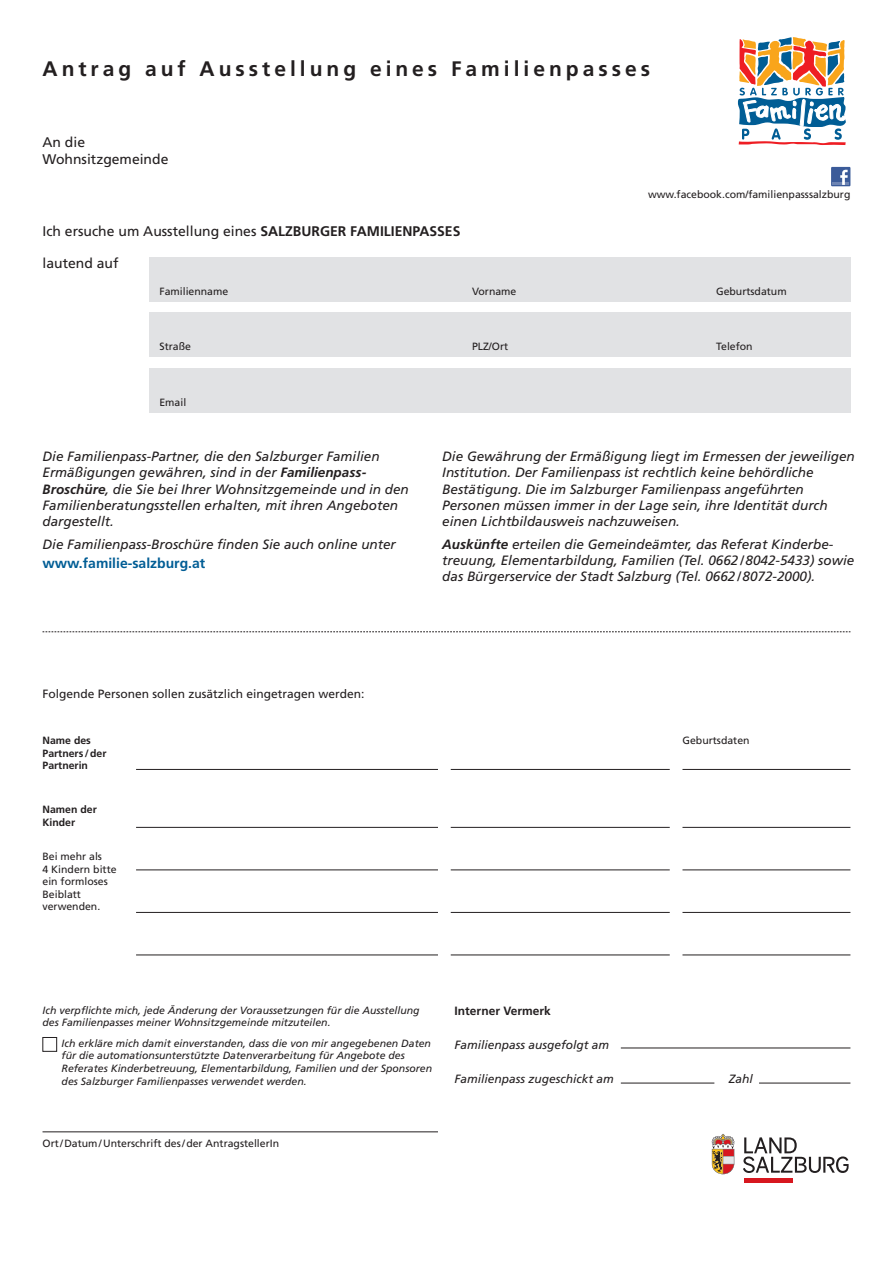
<style>
.page{position:relative;width:893px;height:1263px;background:#fff}
.page>*{position:absolute;margin:0;border:0;box-sizing:border-box;transform-origin:0 0}
.t1{font:700 21px "Frutiger";letter-spacing:.19em;color:#231f20}
.t2{font:13.95px/16.8px "Frutiger";color:#231f20}
.t3{font:700 13.95px "Frutiger";color:#005d95}
.t4{font:italic 13.5px/16.2px "Frutiger";color:#231f20}
.t5{font:italic 12px "Frutiger";color:#231f20}
.t6{font:12px "Frutiger";color:#231f20}
.t7{font:700 12px "Frutiger";color:#231f20}
.t8{font:italic 10.5px/12.6px "Frutiger";color:#231f20}
.t9{font:10.5px/12.6px "Frutiger";color:#231f20}
.t10{font:700 10.5px/12.6px "Frutiger";color:#231f20}
.s1{font-weight:700}
</style>
<div class="page">
<svg style="left:43px;top:631px;width:807px;height:1px"></svg>
<svg style="left:738px;top:37px;width:108px;height:108px"></svg>
<hr style="left:136px;top:769px;width:302px;height:1px;background:#231f20">
<hr style="left:136px;top:827px;width:302px;height:1px;background:#231f20">
<hr style="left:136px;top:870px;width:302px;height:1px;background:#231f20">
<hr style="left:136px;top:912px;width:302px;height:1px;background:#231f20">
<hr style="left:136px;top:955px;width:302px;height:1px;background:#231f20">
<hr style="left:451px;top:769px;width:219px;height:1px;background:#231f20">
<hr style="left:451px;top:827px;width:219px;height:1px;background:#231f20">
<hr style="left:451px;top:870px;width:219px;height:1px;background:#231f20">
<hr style="left:451px;top:912px;width:219px;height:1px;background:#231f20">
<hr style="left:451px;top:955px;width:219px;height:1px;background:#231f20">
<hr style="left:682px;top:769px;width:168px;height:1px;background:#231f20">
<hr style="left:682px;top:827px;width:168px;height:1px;background:#231f20">
<hr style="left:682px;top:870px;width:168px;height:1px;background:#231f20">
<hr style="left:682px;top:912px;width:168px;height:1px;background:#231f20">
<hr style="left:682px;top:955px;width:168px;height:1px;background:#231f20">
<hr style="left:621px;top:1048px;width:229px;height:1px;background:#231f20">
<hr style="left:621px;top:1083px;width:93px;height:1px;background:#231f20">
<hr style="left:43px;top:1131px;width:395px;height:1px;background:#231f20">
<hr style="left:759px;top:1083px;width:91px;height:1px;background:#231f20">
<div style="left:149px;top:257px;width:701px;height:45px;background:#e1e2e4"></div>
<div style="left:149px;top:313px;width:701px;height:44px;background:#e1e2e4"></div>
<div style="left:149px;top:368px;width:701px;height:44px;background:#e1e2e4"></div>
<div style="left:831px;top:167px;width:19px;height:19px;background:#3b5b99"></div>
<hr style="left:832px;top:182px;width:17px;height:3px;background:#6d84b3">
<svg style="left:840px;top:170px;width:8px;height:15px"></svg>
<div style="left:43px;top:1037px;width:14px;height:15px;border:1px solid #231f20"></div>
<svg style="left:712px;top:1134px;width:22px;height:40px"></svg>
<hr style="left:744px;top:1179px;width:48px;height:4px;background:#d7171f">
<svg style="left:743px;top:1137px;width:106px;height:36px"></svg>
<h1 class="t1" style="left:43px;top:56px;width:609px">Antrag auf Ausstellung eines Familienpasses</h1>
<p class="t2" style="left:43px;top:134px;width:127px">An die<br>Wohnsitzgemeinde</p>
<p class="t2" style="left:43px;top:223px;width:419px">Ich ersuche um Ausstellung eines <span class="s1">SALZBURGER FAMILIENPASSES</span></p>
<p class="t2" style="left:43px;top:255px;width:77px">lautend auf</p>
<p class="t9" style="left:159px;top:285px;width:70px">Familienname</p>
<p class="t9" style="left:472px;top:285px;width:46px">Vorname</p>
<p class="t9" style="left:159px;top:340px;width:33px">Straße</p>
<p class="t9" style="left:472px;top:340px;width:38px">PLZ/Ort</p>
<p class="t9" style="left:159px;top:396px;width:28px">Email</p>
<p class="t9" style="left:648px;top:188px;width:204px">www.facebook.com/familienpasssalzburg</p>
<p class="t9" style="left:716px;top:285px;width:72px">Geburtsdatum</p>
<p class="t9" style="left:716px;top:340px;width:38px">Telefon</p>
<p class="t4" style="left:43px;top:448px;width:368px">Die Familienpass-Partner, die den Salzburger Familien Ermäßigungen gewähren, sind in der <span class="s1">Familienpass-Broschüre</span>, die Sie bei Ihrer Wohnsitzgemeinde und in den Familienberatungsstellen erhalten, mit ihren Angeboten dargestellt.</p>
<p class="t4" style="left:43px;top:536px;width:355px">Die Familienpass-Broschüre finden Sie auch online unter</p>
<p class="t3" style="left:43px;top:555px;width:164px">www.familie-salzburg.at</p>
<p class="t4" style="left:442px;top:448px;width:414px">Die Gewährung der Ermäßigung liegt im Ermessen der jeweiligen Institution. Der Familienpass ist rechtlich keine behördliche Bestätigung. Die im Salzburger Familienpass angeführten Personen müssen immer in der Lage sein, ihre Identität durch einen Lichtbildausweis nachzuweisen.</p>
<p class="t4" style="left:442px;top:536px;width:414px"><span class="s1">Auskünfte</span> erteilen die Gemeindeämter, das Referat Kinderbe&shy;treuung, Elementarbildung, Familien (Tel. 0662/8042-5433) sowie das Bürgerservice der Stadt Salzburg (Tel. 0662/8072-2000).</p>
<p class="t6" style="left:43px;top:687px;width:324px">Folgende Personen sollen zusätzlich eingetragen werden:</p>
<p class="t10" style="left:43px;top:734px;width:65px">Name des<br>Partners /der<br>Partnerin</p>
<p class="t10" style="left:43px;top:803px;width:56px">Namen der<br>Kinder</p>
<p class="t9" style="left:43px;top:850px;width:76px">Bei mehr als<br>4 Kindern bitte ein formloses<br>Beiblatt verwenden.</p>
<p class="t9" style="left:682px;top:734px;width:69px">Geburtsdaten</p>
<p class="t8" style="left:43px;top:1004px;width:379px">Ich verpflichte mich, jede Änderung der Voraussetzungen für die Ausstellung des Familienpasses meiner Wohnsitzgemeinde mitzuteilen.</p>
<p class="t8" style="left:62px;top:1037px;width:372px">Ich erkläre mich damit einverstanden, dass die von mir angegebenen Daten für die automationsunterstützte Datenverarbeitung für Angebote des Referates Kinderbetreuung, Elementarbildung, Familien und der Sponsoren des Salzburger Familienpasses verwendet werden.</p>
<p class="t9" style="left:43px;top:1137px;width:238px">Ort/Datum/Unterschrift des/der AntragstellerIn</p>
<p class="t7" style="left:455px;top:1004px;width:98px">Interner Vermerk</p>
<p class="t5" style="left:455px;top:1037px;width:156px">Familienpass ausgefolgt am</p>
<p class="t5" style="left:455px;top:1072px;width:161px">Familienpass zugeschickt am</p>
<p class="t5" style="left:729px;top:1072px;width:26px">Zahl</p>
</div>
